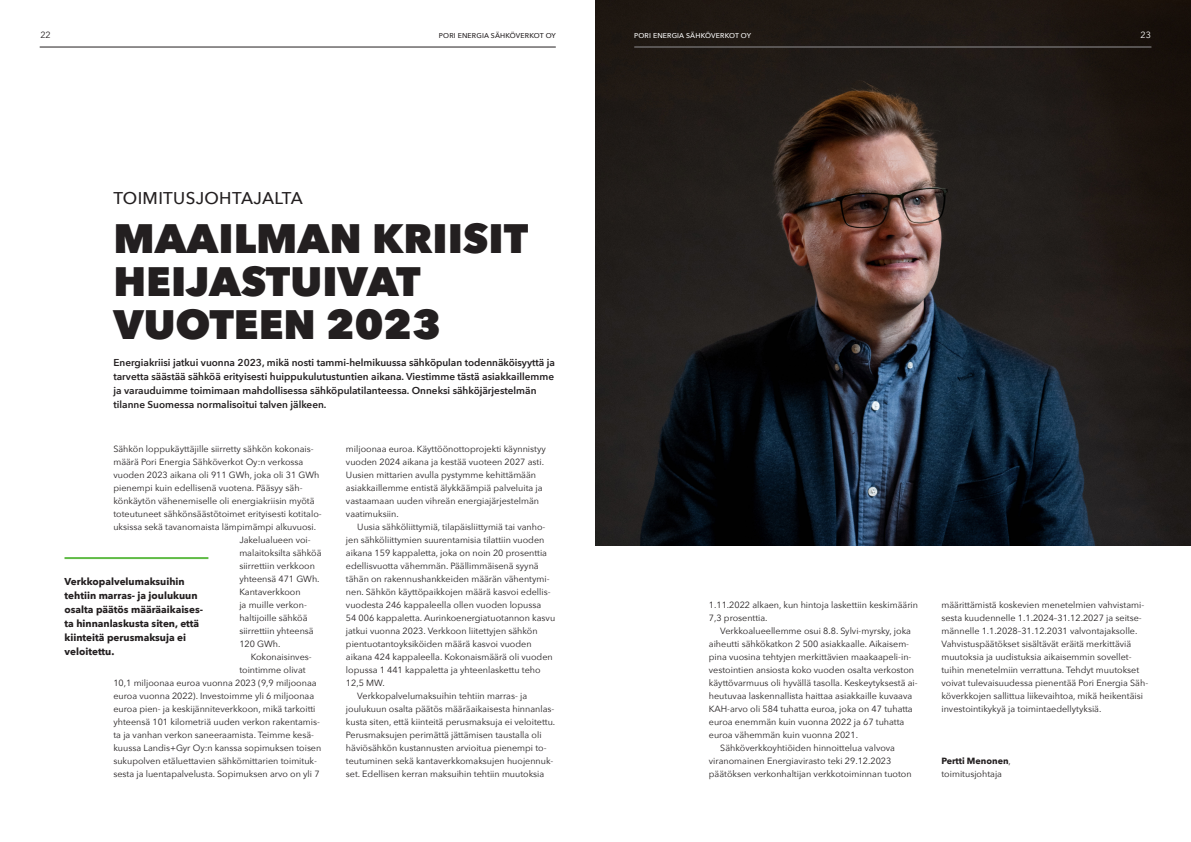
<style>
.page{position:relative;width:1191px;height:842px;background:#fff}
.page>*{position:absolute;margin:0;border:0;box-sizing:border-box;transform-origin:0 0}
.H1_Otsikko{font:800 41px/43px "Avenir Next";color:#231f20}
.Meta{font:500 17px "Avenir Next";letter-spacing:.02em;color:#231f20}
.Ingressi{font:600 10px/14px "Avenir Next";color:#231f20}
.Uusi_nosto{font:700 10px/14px "Avenir Next";color:#231f20}
.Leipis_sisennyksellä{font:9px/13px "Avenir Next";color:#231f20}
.Leipis{font:9px "Avenir Next";color:#231f20}
.t1{font:9px "Avenir Next";color:#fff}
.Meta-2{font:500 7px "Avenir Next";letter-spacing:.02em;color:#231f20}
.Meta-3{font:500 7px "Avenir Next";letter-spacing:.02em;color:#fff}
.s1{font-weight:700}
</style>
<div class="page">
<img style="left:595px;top:0;width:596px;height:545px">
<hr style="left:64px;top:557px;width:144px;height:2px;background:#60bb46">
<hr style="left:40px;top:47px;width:516px;height:1px;background:#231f20">
<hr style="left:634px;top:47px;width:517px;height:1px;background:#231f20">
<p class="Leipis_sisennyksellä" style="left:40px;top:28px;width:12px">22</p>
<p class="t1" style="left:1140px;top:27px;width:12px">23</p>
<p class="Meta-2" style="left:439px;top:30px;width:118px">PORI ENERGIA SÄHKÖVERKOT OY</p>
<p class="Meta-3" style="left:634px;top:30px;width:118px">PORI ENERGIA SÄHKÖVERKOT OY</p>
<p class="Meta" style="left:113px;top:184px;width:191px">TOIMITUSJOHTAJALTA</p>
<p class="H1_Otsikko" style="left:113px;top:217px;width:416px">MAAILMAN KRIISIT<br>HEIJASTUIVAT<br>VUOTEEN 2023</p>
<p class="Ingressi" style="left:113px;top:356px;width:443px">Energiakriisi jatkui vuonna 2023, mikä nosti tammi-helmikuussa sähköpulan todennäköisyyttä ja tarvetta säästää sähköä erityisesti huippukulutustuntien aikana. Viestimme tästä asiakkaillemme ja varauduimme toimimaan mahdollisessa sähköpulatilanteessa. Onneksi sähköjärjestelmän tilanne Suomessa normalisoitui talven jälkeen.</p>
<p class="Leipis" style="left:113px;top:441px;width:202px">Sähkön loppukäyttäjille siirretty sähkön kokonais-</p>
<p class="Leipis" style="left:113px;top:454px;width:191px">määrä Pori Energia Sähköverkot Oy:n verkossa</p>
<p class="Leipis" style="left:113px;top:467px;width:207px">vuoden 2023 aikana oli 911 GWh, joka oli 31 GWh</p>
<p class="Leipis" style="left:113px;top:480px;width:191px">pienempi kuin edellisenä vuotena. Pääsyy säh-</p>
<p class="Leipis" style="left:113px;top:493px;width:203px">könkäytön vähenemiselle oli energiakriisin myötä</p>
<p class="Leipis" style="left:113px;top:506px;width:210px">toteutuneet sähkönsäästötoimet erityisesti kotitalo-</p>
<p class="Leipis" style="left:113px;top:519px;width:204px">uksissa sekä tavanomaista lämpimämpi alkuvuosi.</p>
<p class="Leipis" style="left:239px;top:532px;width:73px">Jakelualueen voi-</p>
<p class="Leipis" style="left:239px;top:545px;width:84px">malaitoksilta sähköä</p>
<p class="Leipis" style="left:239px;top:558px;width:77px">siirrettiin verkkoon</p>
<p class="Leipis" style="left:239px;top:571px;width:82px">yhteensä 471 GWh.</p>
<p class="Leipis" style="left:239px;top:584px;width:63px">Kantaverkkoon</p>
<p class="Leipis" style="left:239px;top:597px;width:69px">ja muille verkon-</p>
<p class="Leipis" style="left:239px;top:610px;width:70px">haltijoille sähköä</p>
<p class="Leipis" style="left:239px;top:623px;width:76px">siirrettiin yhteensä</p>
<p class="Leipis" style="left:239px;top:636px;width:43px">120 GWh.</p>
<p class="Leipis_sisennyksellä" style="left:251px;top:650px;width:62px">Kokonaisinves-</p>
<p class="Leipis_sisennyksellä" style="left:239px;top:663px;width:68px">tointimme olivat</p>
<p class="Leipis_sisennyksellä" style="left:113px;top:676px;width:205px">10,1 miljoonaa euroa vuonna 2023 (9,9 miljoonaa</p>
<p class="Leipis_sisennyksellä" style="left:113px;top:689px;width:202px">euroa vuonna 2022). Investoimme yli 6 miljoonaa</p>
<p class="Leipis_sisennyksellä" style="left:113px;top:702px;width:204px">euroa pien- ja keskijänniteverkkoon, mikä tarkoitti</p>
<p class="Leipis_sisennyksellä" style="left:113px;top:715px;width:208px">yhteensä 101 kilometriä uuden verkon rakentamis-</p>
<p class="Leipis_sisennyksellä" style="left:113px;top:728px;width:202px">ta ja vanhan verkon saneeraamista. Teimme kesä-</p>
<p class="Leipis_sisennyksellä" style="left:113px;top:741px;width:209px">kuussa Landis+Gyr Oy:n kanssa sopimuksen toisen</p>
<p class="Leipis_sisennyksellä" style="left:113px;top:754px;width:205px">sukupolven etäluettavien sähkömittarien toimituk-</p>
<p class="Leipis_sisennyksellä" style="left:113px;top:767px;width:208px">sesta ja luentapalvelusta. Sopimuksen arvo on yli 7</p>
<p class="Uusi_nosto" style="left:64px;top:574px;width:140px">Verkkopalvelumaksuihin tehtiin marras- ja joulukuun osalta päätös määräaikaises&shy;ta hinnanlaskusta siten, että kiinteitä perusmaksuja ei veloitettu.</p>
<p class="Leipis_sisennyksellä" style="left:346px;top:442px;width:201px">miljoonaa euroa. Käyttöönottoprojekti käynnistyy vuoden 2024 aikana ja kestää vuoteen 2027 asti.<br>Uusien mittarien avulla pystymme kehittämään asiakkaillemme entistä älykkäämpiä palveluita ja vastaamaan uuden vihreän energiajärjestelmän vaatimuksiin.</p>
<p class="Leipis_sisennyksellä" style="left:346px;top:520px;width:211px;text-indent:11px">Uusia sähköliittymiä, tilapäisliittymiä tai vanho&shy;jen sähköliittymien suurentamisia tilattiin vuoden aikana 159 kappaletta, joka on noin 20 prosenttia edellisvuotta vähemmän. Päällimmäisenä syynä tähän on rakennushankkeiden määrän vähentymi&shy;nen. Sähkön käyttöpaikkojen määrä kasvoi edellis&shy;vuodesta 246 kappaleella ollen vuoden lopussa<br>54 006 kappaletta. Aurinkoenergiatuotannon kasvu jatkui vuonna 2023. Verkkoon liitettyjen sähkön pientuotantoyksiköiden määrä kasvoi vuoden aikana 424 kappaleella. Kokonaismäärä oli vuoden lopussa 1 441 kappaletta ja yhteenlaskettu teho 12,5 MW.</p>
<p class="Leipis_sisennyksellä" style="left:346px;top:689px;width:211px;text-indent:11px">Verkkopalvelumaksuihin tehtiin marras- ja joulukuun osalta päätös määräaikaisesta hinnanlas&shy;kusta siten, että kiinteitä perusmaksuja ei veloitettu.<br>Perusmaksujen perimättä jättämisen taustalla oli häviösähkön kustannusten arvioitua pienempi to&shy;teutuminen sekä kantaverkkomaksujen huojennuk&shy;set. Edellisen kerran maksuihin tehtiin muutoksia</p>
<p class="Leipis_sisennyksellä" style="left:709px;top:598px;width:211px">1.11.2022 alkaen, kun hintoja laskettiin keskimäärin<br>7,3 prosenttia.</p>
<p class="Leipis_sisennyksellä" style="left:709px;top:624px;width:210px;text-indent:11px">Verkkoalueellemme osui 8.8. Sylvi-myrsky, joka aiheutti sähkökatkon 2 500 asiakkaalle. Aikaisem&shy;pina vuosina tehtyjen merkittävien maakaapeli-in&shy;vestointien ansiosta koko vuoden osalta verkoston käyttövarmuus oli hyvällä tasolla. Keskeytyksestä ai&shy;heutuvaa laskennallista haittaa asiakkaille kuvaava KAH-arvo oli 584 tuhatta euroa, joka on 47 tuhatta euroa enemmän kuin vuonna 2022 ja 67 tuhatta euroa vähemmän kuin vuonna 2021.</p>
<p class="Leipis_sisennyksellä" style="left:709px;top:741px;width:204px;text-indent:11px">Sähköverkkoyhtiöiden hinnoittelua valvova viranomainen Energiavirasto teki 29.12.2023 päätöksen verkonhaltijan verkkotoiminnan tuoton</p>
<p class="Leipis_sisennyksellä" style="left:941px;top:598px;width:208px">määrittämistä koskevien menetelmien vahvistami&shy;sesta kuudennelle 1.1.2024–31.12.2027 ja seitse&shy;männelle 1.1.2028–31.12.2031 valvontajaksolle.<br>Vahvistuspäätökset sisältävät eräitä merkittäviä muutoksia ja uudistuksia aikaisemmin sovellet&shy;tuihin menetelmiin verrattuna. Tehdyt muutokset voivat tulevaisuudessa pienentää Pori Energia Säh&shy;köverkkojen sallittua liikevaihtoa, mikä heikentäisi investointikykyä ja toimintaedellytyksiä.</p>
<p class="Leipis_sisennyksellä" style="left:941px;top:754px;width:71px"><span class="s1">Pertti Menonen</span>, toimitusjohtaja</p>
</div>
